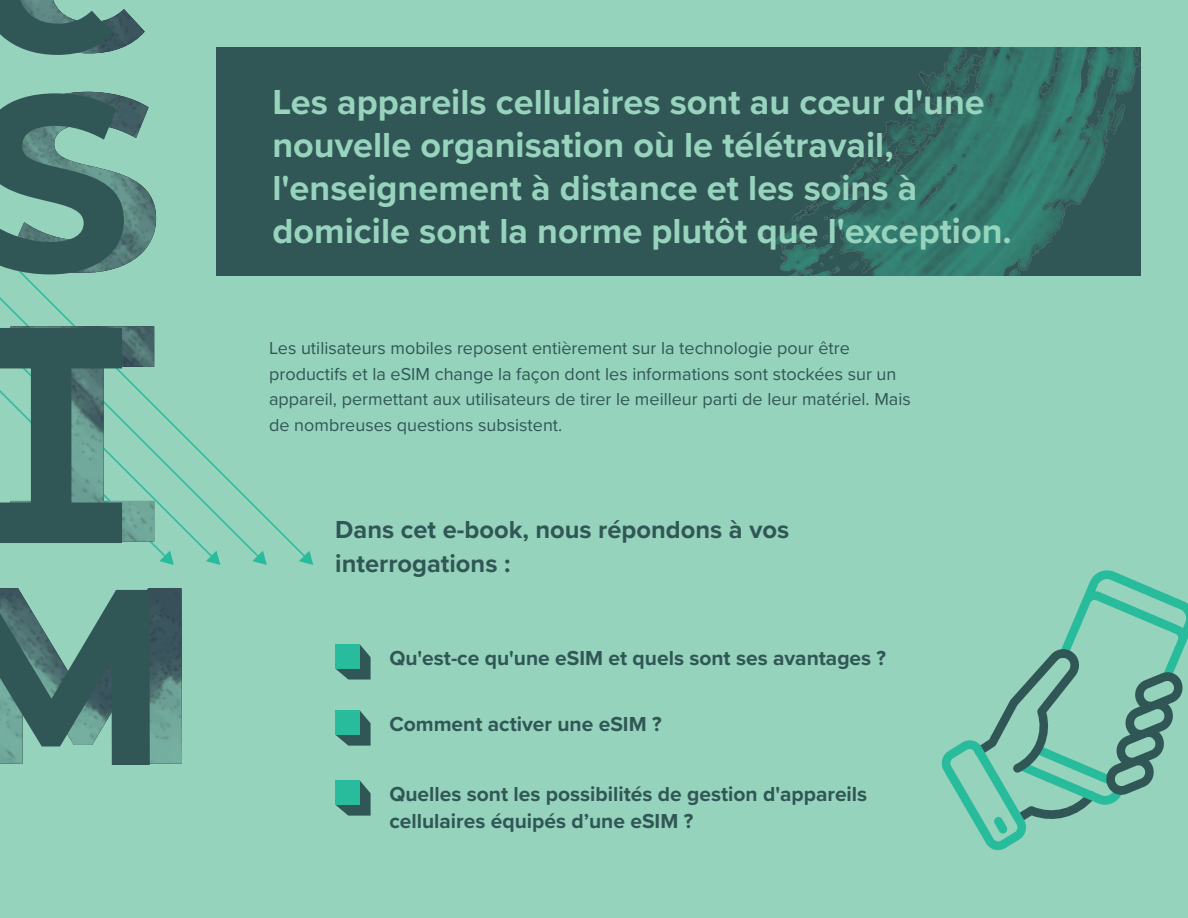
<style>
.page{position:relative;width:1188px;height:918px;background:#96d3bd}
.page>*{position:absolute;margin:0;border:0;box-sizing:border-box;transform-origin:0 0}
.t1{font:700 36px/43.2px "Proxima Nova";color:#97d3bd}
.t2{font:700 25.5px/34.5px "Proxima Nova";color:#305755}
.t3{font:700 21px/27px "Proxima Nova";color:#305755}
.t4{font:18px/25.5px "Proxima Nova";color:#305755}
</style>
<div class="page">
<svg style="left:159px;top:560px;width:15px;height:5px"></svg>
<svg style="left:206px;top:560px;width:14px;height:5px"></svg>
<svg style="left:252px;top:560px;width:15px;height:5px"></svg>
<svg style="left:0;top:91px;width:308px;height:469px"></svg>
<svg style="left:299px;top:551px;width:14px;height:14px"></svg>
<div style="left:216px;top:47px;width:925px;height:228px;background:#305755"></div>
<img style="left:761px;top:47px;width:380px;height:228px">
<svg style="left:336px;top:645px;width:35px;height:35px"></svg>
<div style="left:335px;top:644px;width:25px;height:25px;background:#28bb9c"></div>
<svg style="left:336px;top:711px;width:35px;height:35px"></svg>
<div style="left:335px;top:710px;width:25px;height:25px;background:#28bb9c"></div>
<svg style="left:336px;top:781px;width:35px;height:35px"></svg>
<div style="left:335px;top:780px;width:25px;height:25px;background:#28bb9c"></div>
<svg style="left:0;top:0;width:145px;height:55px"></svg>
<svg style="left:0;top:92px;width:156px;height:182px"></svg>
<svg style="left:0;top:588px;width:182px;height:177px"></svg>
<svg style="left:0;top:326px;width:154px;height:217px"></svg>
<svg style="left:941px;top:570px;width:247px;height:281px"></svg>
<h1 class="t1" style="left:272px;top:79px;width:741px">Les appareils cellulaires sont au cœur d'une nouvelle organisation où le télétravail, l'enseignement à distance et les soins à domicile sont la norme plutôt que l'exception.</h1>
<p class="t4" style="left:269px;top:335px;width:643px">Les utilisateurs mobiles reposent entièrement sur la technologie pour être productifs et la eSIM change la façon dont les informations sont stockées sur un appareil, permettant aux utilisateurs de tirer le meilleur parti de leur matériel. Mais de nombreuses questions subsistent.</p>
<h2 class="t2" style="left:335px;top:511px;width:456px">Dans cet e-book, nous répondons à vos interrogations :</h2>
<p class="t3" style="left:389px;top:644px;width:498px">Qu'est-ce qu'une eSIM et quels sont ses avantages ?</p>
<p class="t3" style="left:389px;top:710px;width:274px">Comment activer une eSIM ?</p>
<p class="t3" style="left:389px;top:780px;width:479px">Quelles sont les possibilités de gestion d'appareils cellulaires équipés d’une eSIM ?</p>
</div>
